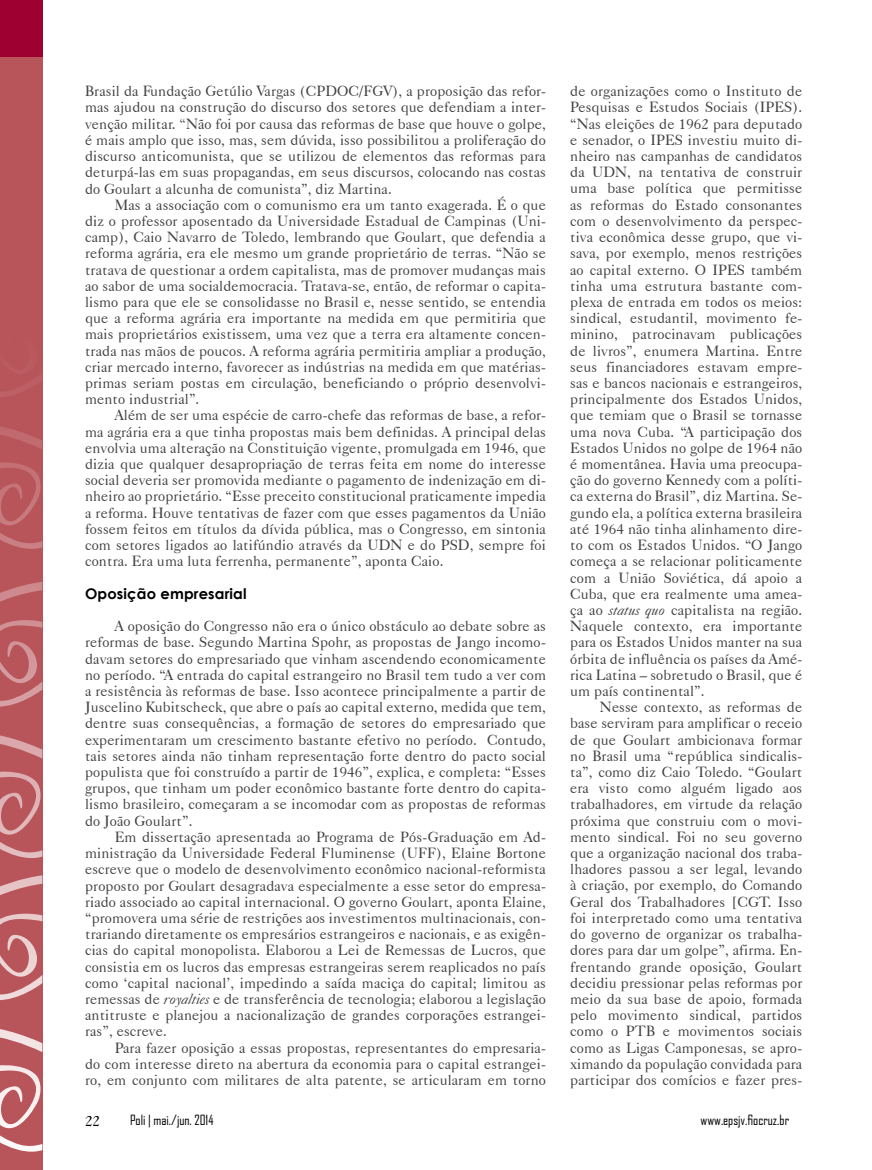
<style>
.page{position:relative;width:872px;height:1170px;background:#fff}
.page>*{position:absolute;margin:0;border:0;box-sizing:border-box;transform-origin:0 0}
.t1{font:15px "Caslon 540 BT";color:#000}
.t2{font:14.7px/16.2px "Caslon 540 BT";letter-spacing:.01em;color:#414042;text-align:justify}
.t3{font:700 14.7px "Century Gothic";letter-spacing:.01em;color:#000}
.t4{font:13.5px "Agency FB";color:#000}
.s1{color:#565555}
.s2{font-style:italic}
</style>
<div class="page">
<div style="left:0;top:0;width:42px;height:1169px;background:#b8555b"></div>
<div style="left:0;top:0;width:42px;height:57px;background:#9e0032"></div>
<svg style="left:0;top:272px;width:43px;height:880px"></svg>
<p class="t2" style="left:85px;top:83px;width:462px">Brasil da Fundação Getúlio Vargas (CPDOC/FGV), a proposição das refor&shy;mas ajudou na construção do discurso dos setores que defendiam a inter&shy;venção militar. <span class="s1">“</span>Não foi por causa das reformas de base que houve o golpe, é mais amplo que isso, mas, sem dúvida, isso possibilitou a proliferação do discurso anticomunista, que se utilizou de elementos das reformas para deturpá-las em suas propagandas, em seus discursos, colocando nas costas do Goulart a alcunha de comunista”, diz Martina.</p>
<p class="t2" style="left:85px;top:196px;width:462px;text-indent:30px">Mas a associação com o comunismo era um tanto exagerada. É o que diz o professor aposentado da Universidade Estadual de Campinas (Uni&shy;camp), Caio Navarro de Toledo, lembrando que Goulart, que defendia a reforma agrária, era ele mesmo um grande proprietário de terras. “Não se tratava de questionar a ordem capitalista, mas de promover mudanças mais ao sabor de uma socialdemocracia. Tratava-se, então, de reformar o capita&shy;lismo para que ele se consolidasse no Brasil e, nesse sentido, se entendia que a reforma agrária era importante na medida em que permitiria que mais proprietários existissem, uma vez que a terra era altamente concen&shy;trada nas mãos de poucos. A reforma agrária permitiria ampliar a produção, criar mercado interno, favorecer as indústrias na medida em que matérias&shy;primas seriam postas em circulação, beneficiando o próprio desenvolvi&shy;mento industrial”.</p>
<p class="t2" style="left:85px;top:407px;width:462px;text-indent:30px">Além de ser uma espécie de carro-chefe das reformas de base, a refor&shy;ma agrária era a que tinha propostas mais bem definidas. A principal delas envolvia uma alteração na Constituição vigente, promulgada em 1946, que dizia que qualquer desapropriação de terras feita em nome do interesse social deveria ser promovida mediante o pagamento de indenização em di&shy;nheiro ao proprietário. “Esse preceito constitucional praticamente impedia a reforma. Houve tentativas de fazer com que esses pagamentos da União fossem feitos em títulos da dívida pública, mas o Congresso, em sintonia com setores ligados ao latifúndio através da UDN e do PSD, sempre foi contra. Era uma luta ferrenha, permanente”, aponta Caio.</p>
<p class="t3" style="left:85px;top:582px;width:163px">Oposição empresarial</p>
<p class="t2" style="left:85px;top:617px;width:462px;text-indent:30px">A oposição do Congresso não era o único obstáculo ao debate sobre as reformas de base. Segundo Martina Spohr, as propostas de Jango incomo&shy;davam setores do empresariado que vinham ascendendo economicamente no período. “A entrada do capital estrangeiro no Brasil tem tudo a ver com a resistência às reformas de base. Isso acontece principalmente a partir de Juscelino Kubitscheck, que abre o país ao capital externo, medida que tem, dentre suas consequências, a formação de setores do empresariado que experimentaram um crescimento bastante efetivo no período. Contudo, tais setores ainda não tinham representação forte dentro do pacto social populista que foi construído a partir de 1946”, explica, e completa: “Esses grupos, que tinham um poder econômico bastante forte dentro do capita&shy;lismo brasileiro, começaram a se incomodar com as propostas de reformas do João Goulart”.</p>
<p class="t2" style="left:85px;top:828px;width:462px;text-indent:30px">Em dissertação apresentada ao Programa de Pós-Graduação em Ad&shy;ministração da Universidade Federal Fluminense (UFF), Elaine Bortone escreve que o modelo de desenvolvimento econômico nacional-reformista proposto por Goulart desagradava especialmente a esse setor do empresa&shy;riado associado ao capital internacional. O governo Goulart, aponta Elaine, “promovera uma série de restrições aos investimentos multinacionais, con&shy;trariando diretamente os empresários estrangeiros e nacionais, e as exigên&shy;cias do capital monopolista. Elaborou a Lei de Remessas de Lucros, que consistia em os lucros das empresas estrangeiras serem reaplicados no país como ‘capital nacional’, impedindo a saída maciça do capital; limitou as remessas de <span class="s2">royalties</span> e de transferência de tecnologia; elaborou a legislação antitruste e planejou a nacionalização de grandes corporações estrangei&shy;ras”, escreve.</p>
<p class="t2" style="left:85px;top:1039px;width:462px;text-indent:30px">Para fazer oposição a essas propostas, representantes do empresaria&shy;do com interesse direto na abertura da economia para o capital estrangei&shy;ro, em conjunto com militares de alta patente, se articularam em torno</p>
<p class="t2" style="left:570px;top:83px;width:233px">de organizações como o Instituto de Pesquisas e Estudos Sociais (IPES). “Nas eleições de 1962 para deputado e senador, o IPES investiu muito di&shy;nheiro nas campanhas de candidatos da UDN, na tentativa de construir uma base política que permitisse as reformas do Estado consonantes com o desenvolvimento da perspec&shy;tiva econômica desse grupo, que vi&shy;sava, por exemplo, menos restrições ao capital externo. O IPES também tinha uma estrutura bastante com&shy;plexa de entrada em todos os meios: sindical, estudantil, movimento fe&shy;minino, patrocinavam publicações de livros”, enumera Martina. Entre seus financiadores estavam empre&shy;sas e bancos nacionais e estrangeiros, principalmente dos Estados Unidos, que temiam que o Brasil se tornasse uma nova Cuba. “A participação dos Estados Unidos no golpe de 1964 não é momentânea. Havia uma preocupa&shy;ção do governo Kennedy com a políti&shy;ca externa do Brasil”, diz Martina. Se&shy;gundo ela, a política externa brasileira até 1964 não tinha alinhamento dire&shy;to com os Estados Unidos. “O Jango começa a se relacionar politicamente com a União Soviética, dá apoio a Cuba, que era realmente uma amea&shy;ça ao <span class="s2">status quo</span> capitalista na região.<br>Naquele contexto, era importante para os Estados Unidos manter na sua órbita de influência os países da Amé&shy;rica Latina – sobretudo o Brasil, que é um país continental”.</p>
<p class="t2" style="left:570px;top:698px;width:233px;text-indent:30px">Nesse contexto, as reformas de base serviram para amplificar o receio de que Goulart ambicionava formar no Brasil uma “república sindicalis&shy;ta”, como diz Caio Toledo. “Goulart era visto como alguém ligado aos trabalhadores, em virtude da relação próxima que construiu com o movi&shy;mento sindical. Foi no seu governo que a organização nacional dos traba&shy;lhadores passou a ser legal, levando à criação, por exemplo, do Comando Geral dos Trabalhadores [CGT. Isso foi interpretado como uma tentativa do governo de organizar os trabalha&shy;dores para dar um golpe”, afirma. En&shy;frentando grande oposição, Goulart decidiu pressionar pelas reformas por meio da sua base de apoio, formada pelo movimento sindical, partidos como o PTB e movimentos sociais como as Ligas Camponesas, se apro&shy;ximando da população convidada para participar dos comícios e fazer pres-</p>
<p class="t1" style="left:85px;top:1111px;width:17px">22</p>
<p class="t4" style="left:130px;top:1111px;width:85px">Poli | mai./jun. 2014</p>
<p class="t4" style="left:700px;top:1111px;width:90px">www.epsjv.fiocruz.br</p>
</div>
